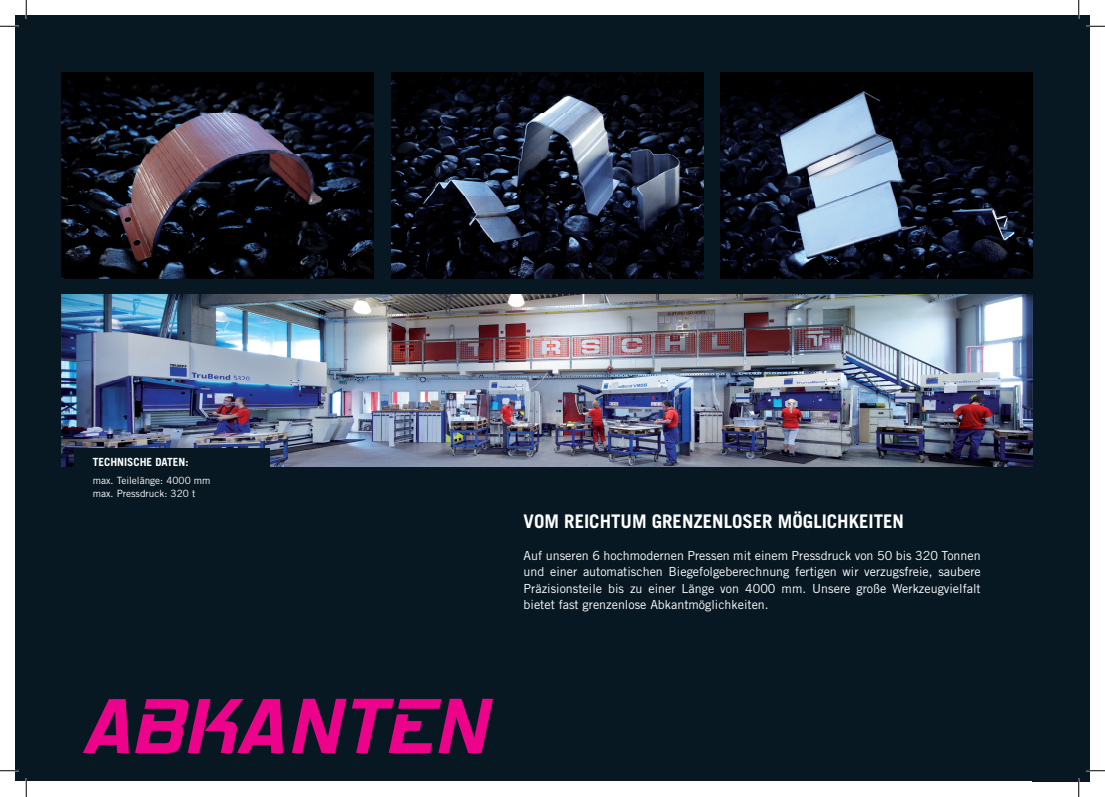
<style>
.page{position:relative;width:1105px;height:797px;background:#fff}
.page>*{position:absolute;margin:0;border:0;box-sizing:border-box;transform-origin:0 0}
.t1{font:700 18.75px "Trade Gothic";color:#fff}
.t2{font:12.5px/16.2px "Trade Gothic";color:#fff;text-align:justify}
.t3{font:700 11.25px "Trade Gothic";color:#fff}
.t4{font:10px/13.8px "Trade Gothic";color:#fff}
</style>
<div class="page">
<div style="left:16px;top:16px;width:1063px;height:765px;background:#071822"></div>
<div style="left:1079px;top:17px;width:10px;height:764px;background:#071822"></div>
<img style="left:62px;top:294px;width:971px;height:172px">
<div style="left:75px;top:448px;width:195px;height:85px;background:#071822"></div>
<img style="left:721px;top:73px;width:312px;height:205px">
<img style="left:391px;top:73px;width:312px;height:205px">
<img style="left:62px;top:73px;width:312px;height:205px">
<svg style="left:83px;top:698px;width:410px;height:55px"></svg>
<svg style="left:0;top:25px;width:19px;height:2px"></svg>
<svg style="left:1086px;top:25px;width:19px;height:2px"></svg>
<svg style="left:0;top:770px;width:19px;height:1px"></svg>
<svg style="left:1086px;top:770px;width:19px;height:1px"></svg>
<svg style="left:25px;top:0;width:2px;height:19px"></svg>
<svg style="left:25px;top:778px;width:2px;height:19px"></svg>
<svg style="left:1078px;top:0;width:1px;height:19px"></svg>
<svg style="left:1078px;top:778px;width:1px;height:19px"></svg>
<p class="t3" style="left:93px;top:455px;width:97px">TECHNISCHE DATEN:</p>
<p class="t4" style="left:93px;top:473px;width:119px">max. Teilelänge: 4000 mm max. Pressdruck: 320 t</p>
<h1 class="t1" style="left:524px;top:509px;width:382px">VOM REICHTUM GRENZENLOSER MÖGLICHKEITEN</h1>
<p class="t2" style="left:524px;top:547px;width:459px">Auf unseren 6 hochmodernen Pressen mit einem Pressdruck von 50 bis 320 Tonnen und einer automatischen Biegefolgeberechnung fertigen wir verzugsfreie, saubere Präzisionsteile bis zu einer Länge von 4000 mm. Unsere große Werkzeugvielfalt bietet fast grenzenlose Abkantmöglichkeiten.</p>
</div>
